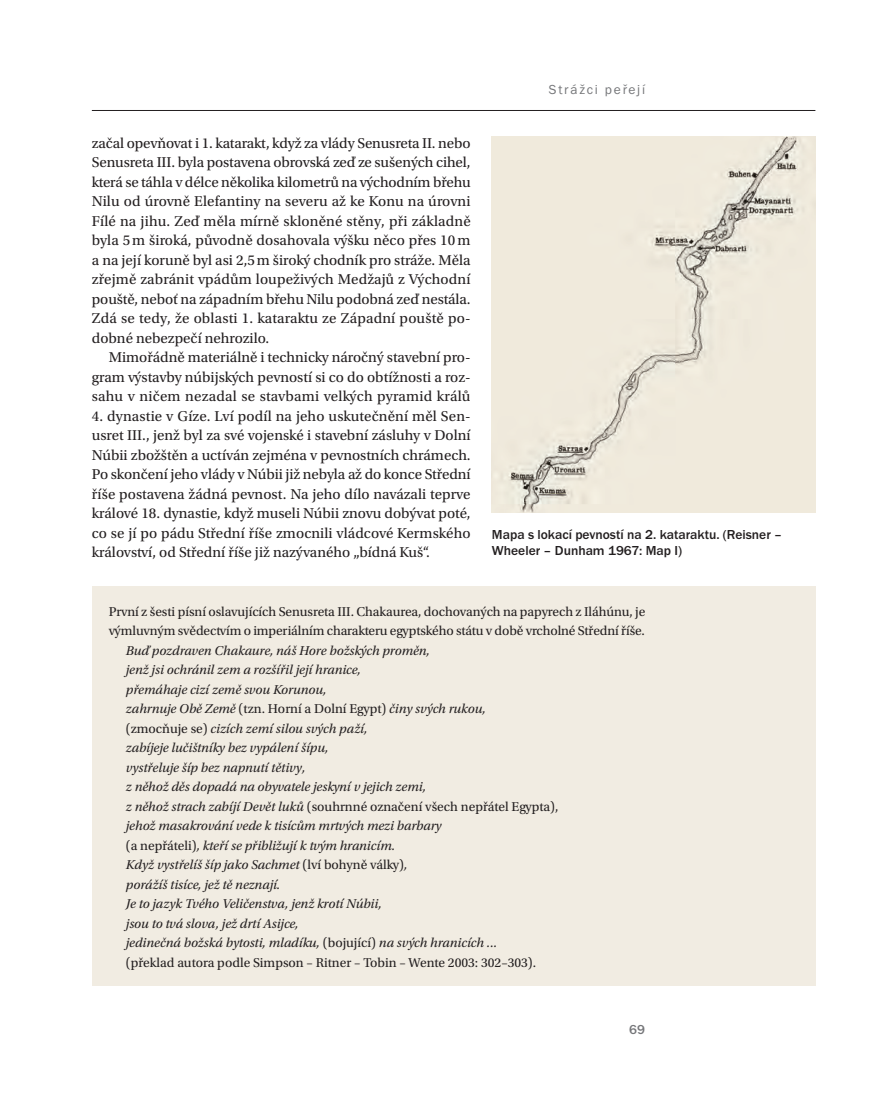
<style>
.page{position:relative;width:878px;height:1112px;background:#fff}
.page>*{position:absolute;margin:0;border:0;box-sizing:border-box;transform-origin:0 0}
.t1{font:15px/19.5px "Utopia Std";color:#231f20;text-align:justify}
.t2{font:italic 13.5px/19.5px "Utopia Std";color:#231f20}
.t3{font:13.5px/19.5px "Utopia Std";letter-spacing:-.01em;color:#231f20}
.t4{font:500 13.5px/16.5px "Franklin Got Itc TOT";color:#231f20}
.t5{font:13.5px "Franklin Got Itc TOT Boo";letter-spacing:.13em;color:#757679}
.t6{font:500 13.5px "Franklin Got Itc TOT";color:#757679}
.s1{font-style:normal}
</style>
<div class="page">
<hr style="left:92px;top:110px;width:723px;height:1px;background:#231f20">
<div style="left:92px;top:586px;width:723px;height:400px;background:#f1ece2"></div>
<img style="left:491px;top:137px;width:324px;height:376px">
<p class="t1" style="left:92px;top:133px;width:380px">začal opevňovat i 1. katarakt, když za vlády Senusreta II. nebo Senusreta III. byla postavena obrovská zeď ze sušených cihel, která se táhla v délce několika kilometrů na východním břehu Nilu od úrovně Elefantiny na severu až ke Konu na úrovni Fílé na jihu. Zeď měla mírně skloněné stěny, při základně byla 5m široká, původně dosahovala výšku něco přes 10 m a na její koruně byl asi 2,5m široký chodník pro stráže. Měla zřejmě zabránit vpádům loupeživých Medžajů z Východní pouště, neboť na západním břehu Nilu podobná zeď nestála.<br>Zdá se tedy, že oblasti 1. kataraktu ze Západní pouště po&shy;dobné nebezpečí nehrozilo.</p>
<p class="t1" style="left:92px;top:348px;width:380px;text-indent:17px">Mimořádně materiálně i technicky náročný stavební pro&shy;gram výstavby núbijských pevností si co do obtížnosti a roz&shy;sahu v ničem nezadal se stavbami velkých pyramid králů</p>
<p class="t1" style="left:92px;top:406px;width:380px;text-align:left">4. dynastie v Gíze. Lví podíl na jeho uskutečnění měl Sen&shy;usret III., jenž byl za své vojenské i stavební zásluhy v Dolní Núbii zbožštěn a uctíván zejména v pevnostních chrámech.<br>Po skončení jeho vlády v Núbii již nebyla až do konce Střední říše postavena žádná pevnost. Na jeho dílo navázali teprve králové 18. dynastie, když museli Núbii znovu dobývat poté, co se jí po pádu Střední říše zmocnili vládcové Kermského království, od Střední říše již nazývaného „bídná Kuš“.</p>
<p class="t5" style="left:548px;top:82px;width:98px">Strážci peřejí</p>
<p class="t4" style="left:491px;top:526px;width:291px">Mapa s lokací pevností na 2. kataraktu. (Reisner –<br>Wheeler – Dunham 1967: Map I)</p>
<p class="t3" style="left:109px;top:602px;width:537px">První z šesti písní oslavujících Senusreta III. Chakaurea, dochovaných na papyrech z Iláhúnu, je výmluvným svědectvím o imperiálním charakteru egyptského státu v době vrcholné Střední říše.</p>
<p class="t2" style="left:126px;top:641px;width:434px">Buď pozdraven Chakaure, náš Hore božských proměn,<br>jenž jsi ochránil zem a rozšířil její hranice,<br>přemáhaje cizí země svou Korunou,<br>zahrnuje Obě Země <span class="s1">(tzn. Horní a Dolní Egypt)</span> činy svých rukou,<br><span class="s1">(zmocňuje se)</span> cizích zemí silou svých paží,<br>zabíjeje lučištníky bez vypálení šípu,<br>vystřeluje šíp bez napnutí tětivy,<br>z něhož děs dopadá na obyvatele jeskyní v jejich zemi,<br>z něhož strach zabíjí Devět luků <span class="s1">(souhrnné označení všech nepřátel Egypta), </span>jehož masakrování vede k tisícům mrtvých mezi barbary<br><span class="s1">(a nepřáteli)</span>, kteří se přibližují k tvým hranicím.<br>Když vystřelíš šíp jako Sachmet <span class="s1">(lví bohyně války)</span>,<br>porážíš tisíce, jež tě neznají.<br>Je to jazyk Tvého Veličenstva, jenž krotí Núbii,<br>jsou to tvá slova, jež drtí Asijce,<br>jedinečná božská bytosti, mladíku, <span class="s1">(bojující)</span> na svých hranicích ...<br><span class="s1">(překlad autora podle Simpson – Ritner – Tobin – Wente 2003: 302–303).</span></p>
<p class="t6" style="left:629px;top:1022px;width:17px">69</p>
</div>
